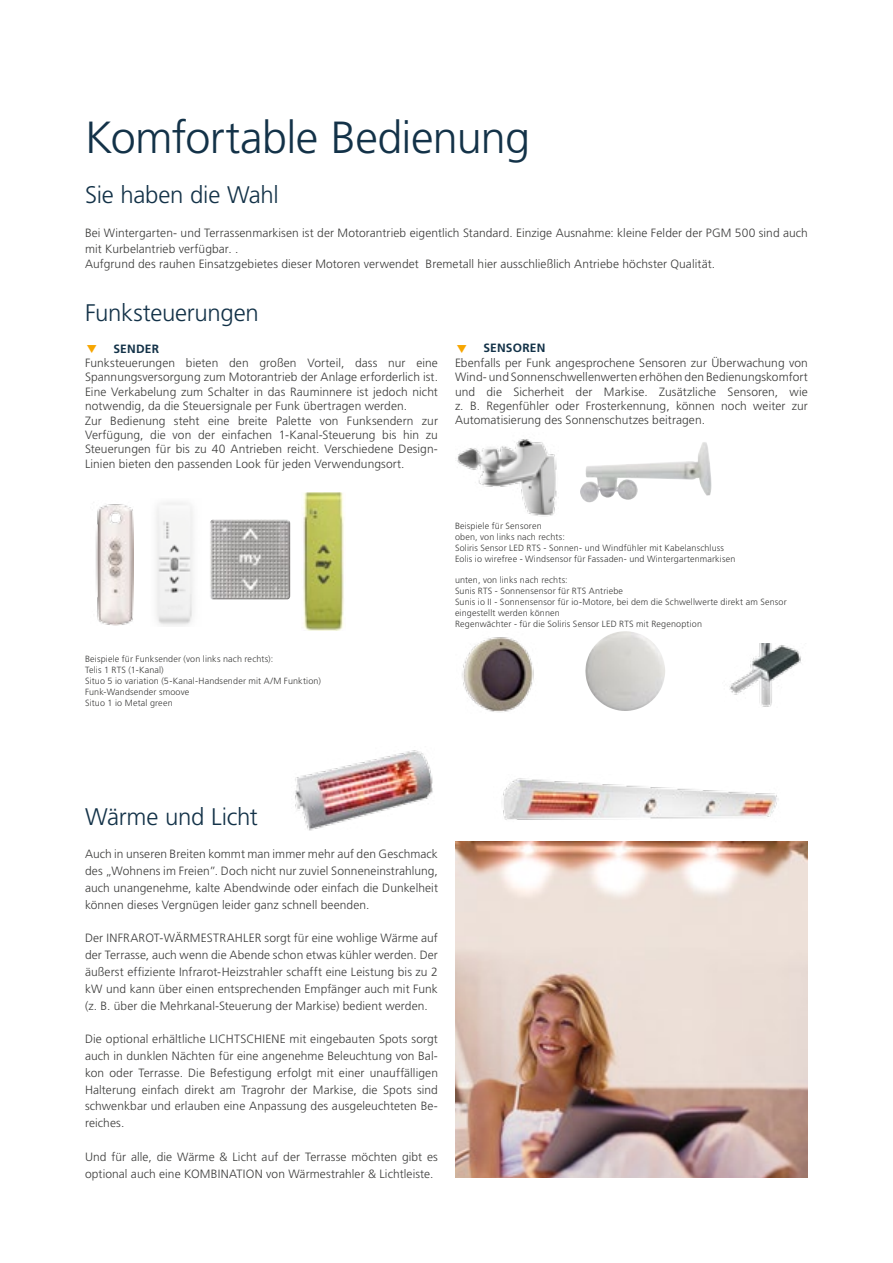
<style>
.page{position:relative;width:893px;height:1263px;background:#fff}
.page>*{position:absolute;margin:0;border:0;box-sizing:border-box;transform-origin:0 0}
.t1{font:300 45px "Frutiger LT Std";letter-spacing:-.015em;color:#133248}
.t2{font:300 24px "Frutiger LT Std";letter-spacing:-.015em;color:#133248}
.t3{font:300 12px/16.8px "Frutiger LT Std";letter-spacing:.005em;color:#3c3c3b;text-align:justify}
.t4{font:700 12px "Frutiger LT Std";letter-spacing:.015em;color:#133248}
.t5{font:300 9px/10.8px "Frutiger LT Std";letter-spacing:.015em;color:#3c3c3b}
</style>
<div class="page">
<img style="left:503px;top:778px;width:276px;height:42px">
<img style="left:295px;top:750px;width:138px;height:81px">
<img style="left:455px;top:841px;width:353px;height:336px">
<img style="left:210px;top:519px;width:80px;height:80px">
<img style="left:156px;top:502px;width:37px;height:124px">
<img style="left:95px;top:504px;width:38px;height:121px">
<img style="left:580px;top:442px;width:131px;height:61px">
<img style="left:595px;top:631px;width:29px;height:15px">
<img style="left:457px;top:439px;width:100px;height:78px">
<img style="left:462px;top:637px;width:72px;height:76px">
<img style="left:729px;top:643px;width:72px;height:64px">
<img style="left:303px;top:492px;width:41px;height:138px">
<h1 class="t1" style="left:85px;top:112px;width:447px">Komfortable Bedienung</h1>
<h2 class="t2" style="left:85px;top:181px;width:195px">Sie haben die Wahl</h2>
<p class="t3" style="left:85px;top:224px;width:724px">Bei Wintergarten- und Terrassenmarkisen ist der Motorantrieb eigentlich Standard. Einzige Ausnahme: kleine Felder der PGM 500 sind auch mit Kurbelantrieb verfügbar. .</p>
<p class="t3" style="left:85px;top:255px;width:632px">Aufgrund des rauhen Einsatzgebietes dieser Motoren verwendet Bremetall hier ausschließlich Antriebe höchster Qualität.</p>
<h2 class="t2" style="left:85px;top:299px;width:175px">Funksteuerungen</h2>
<p class="t4" style="left:113px;top:341px;width:47px">SENDER</p>
<p class="t3" style="left:85px;top:356px;width:354px;line-height:14.4px;text-align:left">Funksteuerungen bieten den großen Vorteil, dass nur eine Spannungsversorgung zum Motorantrieb der Anlage erforderlich ist.<br>Eine Verkabelung zum Schalter in das Rauminnere ist jedoch nicht notwendig, da die Steuersignale per Funk übertragen werden.<br>Zur Bedienung steht eine breite Palette von Funksendern zur Verfügung, die von der einfachen 1-Kanal-Steuerung bis hin zu Steuerungen für bis zu 40 Antrieben reicht. Verschiedene Design-Linien bieten den passenden Look für jeden Verwendungsort.</p>
<p class="t4" style="left:483px;top:341px;width:64px">SENSOREN</p>
<p class="t3" style="left:455px;top:356px;width:354px;line-height:14.4px">Ebenfalls per Funk angesprochene Sensoren zur Überwachung von Wind- und Sonnenschwellenwerten erhöhen den Bedienungskomfort und die Sicherheit der Markise. Zusätzliche Sensoren, wie z. B. Regenfühler oder Frosterkennung, können noch weiter zur Automatisierung des Sonnenschutzes beitragen.</p>
<p class="t5" style="left:85px;top:654px;width:237px">Beispiele für Funksender (von links nach rechts):<br>Telis 1 RTS (1-Kanal)<br>Situo 5 io variation (5-Kanal-Handsender mit A/M Funktion)<br>Funk-Wandsender smoove<br>Situo 1 io Metal green</p>
<p class="t5" style="left:455px;top:521px;width:282px">Beispiele für Sensoren<br>oben, von links nach rechts:<br>Soliris Sensor LED RTS - Sonnen- und Windfühler mit Kabelanschluss Eolis io wirefree - Windsensor für Fassaden- und Wintergartenmarkisen</p>
<p class="t5" style="left:455px;top:575px;width:333px">unten, von links nach rechts:<br>Sunis RTS - Sonnensensor für RTS Antriebe<br>Sunis io II - Sonnensensor für io-Motore, bei dem die Schwellwerte direkt am Sensor eingestellt werden können<br>Regenwächter - für die Soliris Sensor LED RTS mit Regenoption</p>
<h2 class="t2" style="left:85px;top:803px;width:174px">Wärme und Licht</h2>
<p class="t3" style="left:85px;top:846px;width:354px">Auch in unseren Breiten kommt man immer mehr auf den Geschmack des „Wohnens im Freien”. Doch nicht nur zuviel Sonneneinstrahlung, auch unangenehme, kalte Abendwinde oder einfach die Dunkelheit können dieses Vergnügen leider ganz schnell beenden.</p>
<p class="t3" style="left:85px;top:930px;width:354px">Der INFRAROT-WÄRMESTRAHLER sorgt für eine wohlige Wärme auf der Terrasse, auch wenn die Abende schon etwas kühler werden. Der äußerst effiziente Infrarot-Heizstrahler schafft eine Leistung bis zu 2 kW und kann über einen entsprechenden Empfänger auch mit Funk (z. B. über die Mehrkanal-Steuerung der Markise) bedient werden.</p>
<p class="t3" style="left:85px;top:1031px;width:354px">Die optional erhältliche LICHTSCHIENE mit eingebauten Spots sorgt auch in dunklen Nächten für eine angenehme Beleuchtung von Bal&shy;kon oder Terrasse. Die Befestigung erfolgt mit einer unauffälligen Halterung einfach direkt am Tragrohr der Markise, die Spots sind schwenkbar und erlauben eine Anpassung des ausgeleuchteten Be&shy;reiches.</p>
<p class="t3" style="left:85px;top:1148px;width:354px">Und für alle, die Wärme &amp; Licht auf der Terrasse möchten gibt es optional auch eine KOMBINATION von Wärmestrahler &amp; Lichtleiste.</p>
</div>
